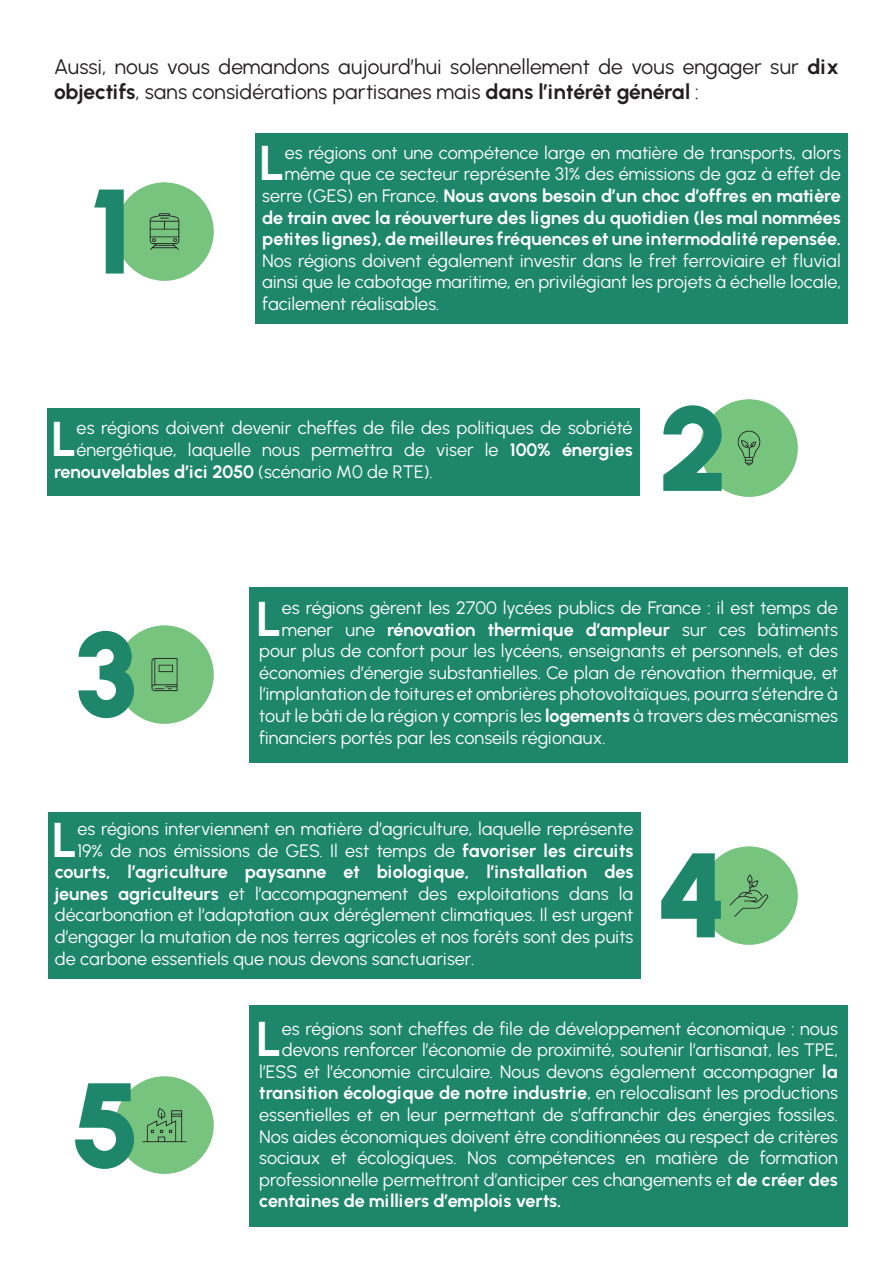
<style>
.page{position:relative;width:893px;height:1263px;background:#fff}
.page>*{position:absolute;margin:0;border:0;box-sizing:border-box;transform-origin:0 0}
.t1{font:700 48.9px "Urbanist";color:#fff}
.t2{font:21px/25.2px "Urbanist";letter-spacing:-.005em;color:#231f20}
.t3{font:18px/21.6px "Urbanist";letter-spacing:-.005em;color:#fff;text-align:justify}
.t4{font:700 18px/21.6px "Urbanist";letter-spacing:-.005em;color:#fff;text-align:right}
.s1{font-weight:700}
.s2{font-weight:400}
</style>
<div class="page">
<div style="left:249px;top:1006px;width:599px;height:221px;background:#1d866b"></div>
<div style="left:48px;top:812px;width:592px;height:166px;background:#1d866b"></div>
<div style="left:249px;top:587px;width:599px;height:175px;background:#1d866b"></div>
<div style="left:255px;top:133px;width:593px;height:191px;background:#1d866b"></div>
<div style="left:47px;top:408px;width:593px;height:88px;background:#1d866b"></div>
<img style="left:108px;top:182px;width:106px;height:99px">
<img style="left:722px;top:399px;width:76px;height:98px">
<img style="left:134px;top:625px;width:80px;height:99px">
<img style="left:696px;top:846px;width:102px;height:99px">
<img style="left:134px;top:1076px;width:80px;height:98px">
<svg style="left:94px;top:190px;width:30px;height:84px"></svg>
<svg style="left:663px;top:405px;width:59px;height:86px"></svg>
<svg style="left:79px;top:631px;width:55px;height:87px"></svg>
<svg style="left:661px;top:853px;width:60px;height:84px"></svg>
<svg style="left:75px;top:1083px;width:59px;height:86px"></svg>
<p class="t2" style="left:54px;top:54px;width:786px">Aussi, nous vous demandons aujourd’hui solennellement de vous engager sur <span class="s1">dix objectifs</span>, sans considérations partisanes mais <span class="s1">dans l’intérêt général</span> :</p>
<p class="t4" style="left:262px;top:142px;width:580px"><span class="s2">es régions ont une compétence large en matière de transports, alors même que ce secteur représente 31% des émissions de gaz à effet de serre (GES) en France.</span> Nous avons besoin d’un choc d’offres en matière de train avec la réouverture des lignes du quotidien (les mal nommées petites lignes), de meilleures fréquences et une intermodalité repensée.</p>
<p class="t3" style="left:262px;top:250px;width:580px">Nos régions doivent également investir dans le fret ferroviaire et fluvial ainsi que le cabotage maritime, en privilégiant les projets à échelle locale, facilement réalisables.</p>
<h1 class="t1" style="left:259px;top:134px;width:27px">L</h1>
<h1 class="t1" style="left:51px;top:409px;width:27px">L</h1>
<p class="t3" style="left:77px;top:417px;width:558px">es régions doivent devenir cheffes de file des politiques de sobriété</p>
<p class="t3" style="left:77px;top:439px;width:558px">énergétique, laquelle nous permettra de viser le <span class="s1">100% énergies</span></p>
<p class="t4" style="left:54px;top:460px;width:380px">renouvelables d’ici 2050 <span class="s2">(scénario M0 de RTE).</span></p>
<h1 class="t1" style="left:256px;top:589px;width:27px">L</h1>
<p class="t3" style="left:282px;top:597px;width:557px">es régions gèrent les 2700 lycées publics de France : il est temps de</p>
<p class="t4" style="left:282px;top:618px;width:558px"><span class="s2">mener une</span> rénovation thermique d’ampleur <span class="s2">sur ces bâtiments</span></p>
<p class="t3" style="left:259px;top:640px;width:580px">pour plus de confort pour les lycéens, enseignants et personnels, et des</p>
<p class="t3" style="left:259px;top:662px;width:580px">économies d’énergie substantielles. Ce plan de rénovation thermique, et</p>
<p class="t3" style="left:259px;top:683px;width:580px">l’implantation de toitures et ombrières photovoltaïques, pourra s’étendre à</p>
<p class="t3" style="left:259px;top:705px;width:580px">tout le bâti de la région y compris les <span class="s1">logements</span> à travers des mécanismes</p>
<p class="t3" style="left:259px;top:726px;width:348px">financiers portés par les conseils régionaux.</p>
<h1 class="t1" style="left:52px;top:810px;width:27px">L</h1>
<p class="t3" style="left:77px;top:818px;width:558px">es régions interviennent en matière d’agriculture, laquelle représente</p>
<p class="t3" style="left:77px;top:839px;width:557px">19% de nos émissions de GES. Il est temps de <span class="s1">favoriser les circuits</span></p>
<p class="t4" style="left:55px;top:861px;width:580px">courts, l’agriculture paysanne et biologique, l’installation des</p>
<p class="t3" style="left:55px;top:882px;width:580px"><span class="s1">jeunes agriculteurs</span> et l’accompagnement des exploitations dans la</p>
<p class="t3" style="left:55px;top:904px;width:580px">décarbonation et l’adaptation aux déréglement climatiques. Il est urgent</p>
<p class="t3" style="left:55px;top:926px;width:580px">d’engager la mutation de nos terres agricoles et nos forêts sont des puits</p>
<p class="t3" style="left:55px;top:947px;width:421px">de carbone essentiels que nous devons sanctuariser.</p>
<h1 class="t1" style="left:256px;top:1010px;width:27px">L</h1>
<p class="t3" style="left:282px;top:1017px;width:558px">es régions sont cheffes de file de développement économique : nous</p>
<p class="t3" style="left:282px;top:1039px;width:558px">devons renforcer l’économie de proximité, soutenir l’artisanat, les TPE,</p>
<p class="t3" style="left:259px;top:1061px;width:580px">l’ESS et l’économie circulaire. Nous devons également accompagner <span class="s1">la</span></p>
<p class="t4" style="left:259px;top:1082px;width:580px">transition écologique de notre industrie<span class="s2">, en relocalisant les productions</span></p>
<p class="t3" style="left:259px;top:1104px;width:580px">essentielles et en leur permettant de s’affranchir des énergies fossiles.</p>
<p class="t3" style="left:259px;top:1125px;width:580px">Nos aides économiques doivent être conditionnées au respect de critères</p>
<p class="t3" style="left:259px;top:1147px;width:580px">sociaux et écologiques. Nos compétences en matière de formation</p>
<p class="t3" style="left:259px;top:1169px;width:580px">professionnelle permettront d’anticiper ces changements et <span class="s1">de créer des</span></p>
<p class="t4" style="left:259px;top:1190px;width:304px">centaines de milliers d’emplois verts.</p>
</div>
